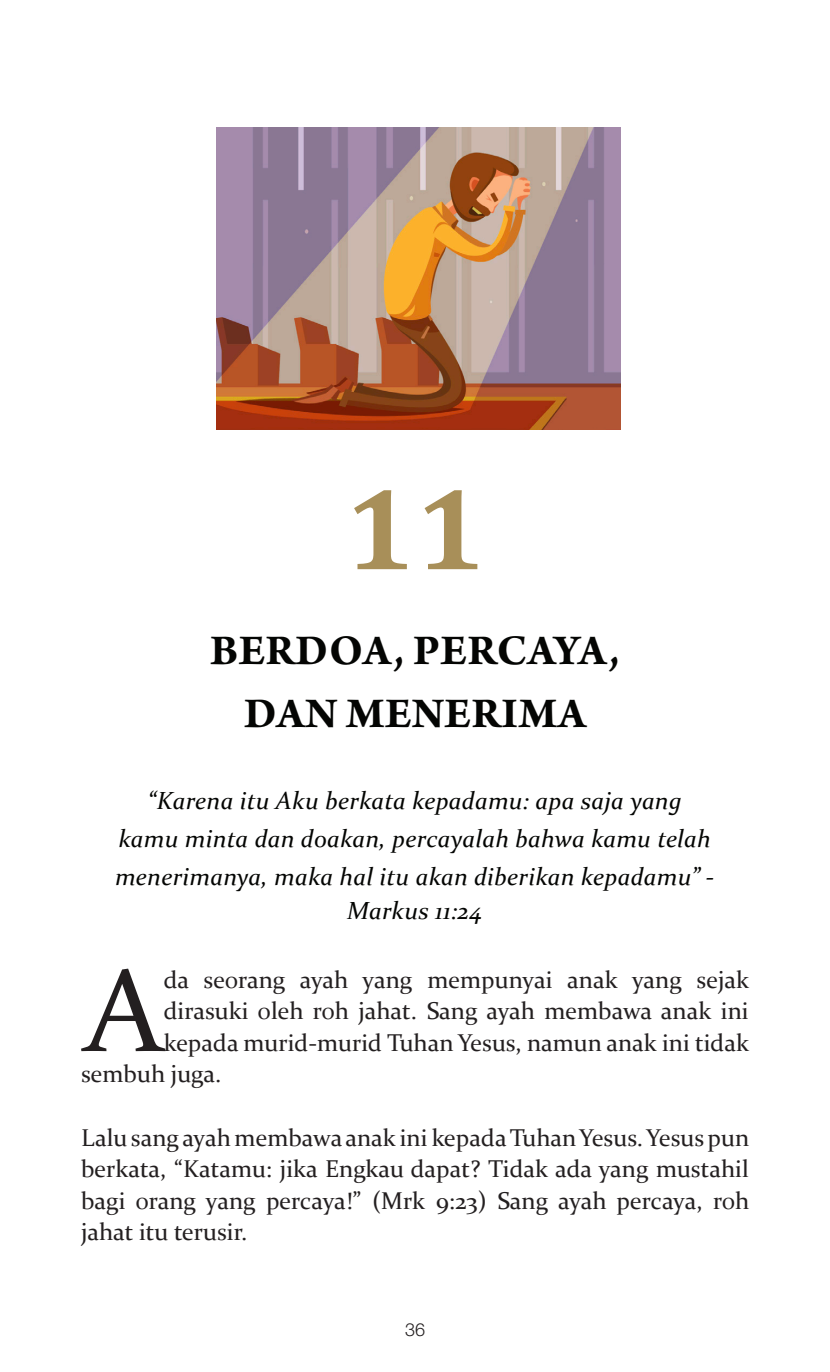
<style>
.page{position:relative;width:830px;height:1372px;background:#fff}
.page>*{position:absolute;margin:0;border:0;box-sizing:border-box;transform-origin:0 0}
.isi{font:118.58px "Constantia";color:#231f20}
.t1{font:700 117px "Cambria";color:#a88f59}
.t2{font:700 45px "Arno Pro";letter-spacing:.01em;color:#040503}
.sub_judul{font:italic 24.75px "Constantia";letter-spacing:.01em;color:#040503}
.isi-2{font:24.3px/31.5px "Constantia";color:#231f20;text-align:justify}
.t3{font:300 18px "Helvetica Neue LT Std";color:#231f20}
</style>
<div class="page">
<img style="left:216px;top:128px;width:404px;height:301px">
<p class="t1" style="left:345px;top:446px;width:141px">11</p>
<p class="t2" style="left:210px;top:625px;width:410px">BERDOA, PERCAYA,</p>
<p class="t2" style="left:244px;top:687px;width:343px">DAN MENERIMA</p>
<p class="sub_judul" style="left:148px;top:784px;width:535px">“Karena itu Aku berkata kepadamu: apa saja yang</p>
<p class="sub_judul" style="left:118px;top:822px;width:593px">kamu minta dan doakan, percayalah bahwa kamu telah</p>
<p class="sub_judul" style="left:115px;top:859px;width:600px">menerimanya, maka hal itu akan diberikan kepadamu” -</p>
<p class="sub_judul" style="left:347px;top:893px;width:136px">Markus 11:24</p>
<p class="isi" style="left:84px;top:929px;width:81px">A</p>
<p class="isi-2" style="left:164px;top:962px;width:586px">da seorang ayah yang mempunyai anak yang sejak</p>
<p class="isi-2" style="left:164px;top:994px;width:586px">dirasuki oleh roh jahat. Sang ayah membawa anak ini</p>
<p class="isi-2" style="left:164px;top:1025px;width:586px">kepada murid-murid Tuhan Yesus, namun anak ini tidak</p>
<p class="isi-2" style="left:81px;top:1057px;width:142px">sembuh juga.</p>
<p class="isi-2" style="left:81px;top:1120px;width:669px">Lalu sang ayah membawa anak ini kepada Tuhan Yesus. Yesus pun berkata, “Katamu: jika Engkau dapat? Tidak ada yang mustahil bagi orang yang percaya!” (Mrk 9:23) Sang ayah percaya, roh jahat itu terusir.</p>
<p class="t3" style="left:405px;top:1318px;width:22px">36</p>
</div>
